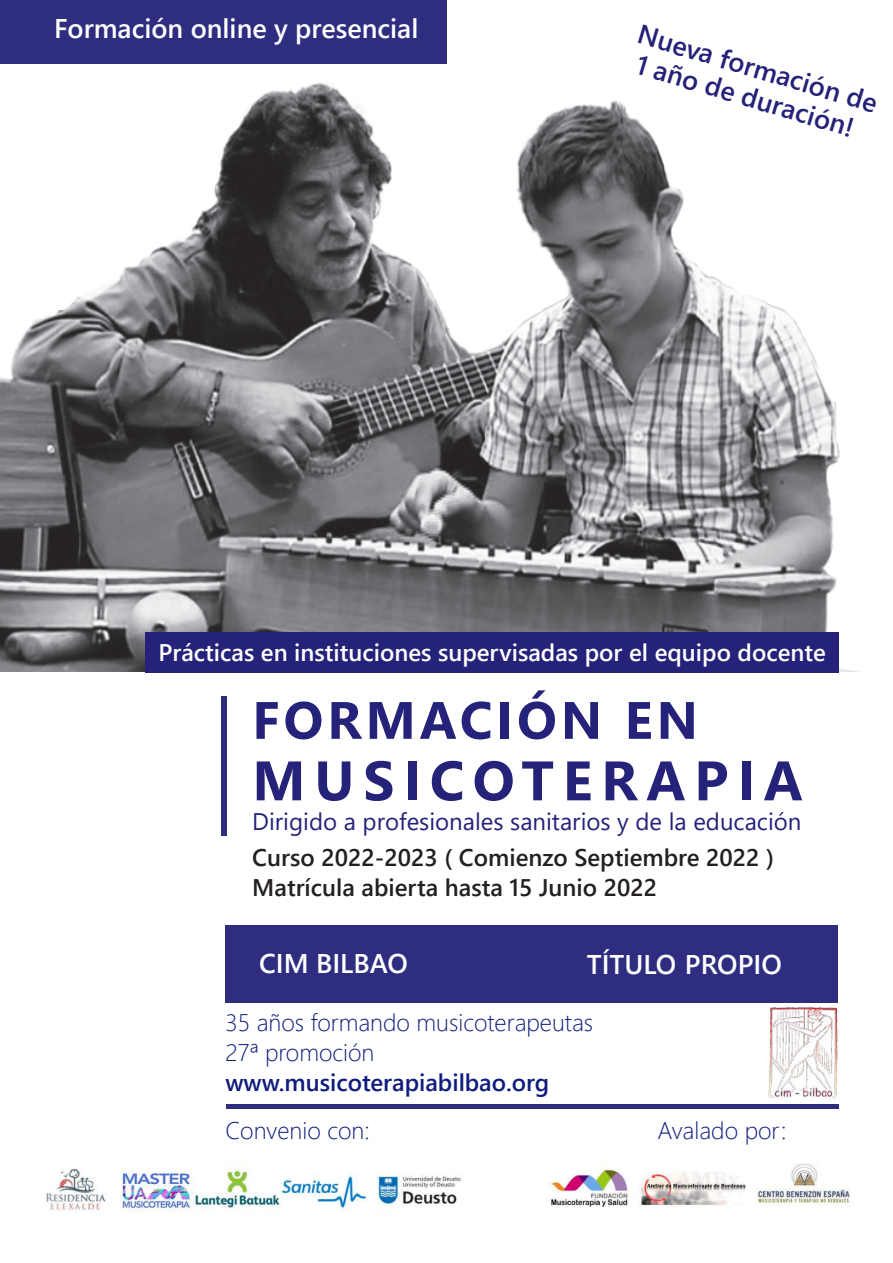
<style>
.page{position:relative;width:893px;height:1263px;background:#fff}
.page>*{position:absolute;margin:0;border:0;box-sizing:border-box;transform-origin:0 0}
.t1{font:700 55.5px "Segoe UI";letter-spacing:.16em;color:#252279}
.t2{font:700 52.5px "Segoe UI";letter-spacing:.075em;color:#252279}
.t3{font:600 27px "Segoe UI";color:#fff}
.t4{font:600 27px/29.8px "Segoe UI";color:#252279}
.t5{font:600 24px/30px "Segoe UI";color:#231f20}
.t6{font:300 24px/30px "Segoe UI";color:#0f1c7d}
.t7{font:600 24px "Segoe UI";color:#fff}
.t8{font:24px "Segoe UI";color:#252279}
.t9{font:600 24px "Segoe UI";color:#0f1c7d}
</style>
<div class="page">
<img style="left:0;top:0;width:859px;height:672px">
<div style="left:221px;top:696px;width:5px;height:140px;background:#2e2d80"></div>
<div style="left:225px;top:924px;width:613px;height:78px;background:#2e2d80"></div>
<div style="left:0;top:0;width:446px;height:64px;background:#2e2d80"></div>
<div style="left:226px;top:1104px;width:613px;height:5px;background:#2e2d80"></div>
<img style="left:46px;top:1163px;width:804px;height:49px">
<div style="left:146px;top:632px;width:693px;height:41px;background:#252279"></div>
<img style="left:767px;top:1005px;width:71px;height:95px">
<p class="t3" style="left:54px;top:3px;width:366px">Formación online y presencial</p>
<p class="t4" style="left:644px;top:16px;width:250px;rotate:17deg">Nueva formación de<br>1 año de duración!</p>
<p class="t7" style="left:159px;top:630px;width:669px">Prácticas en instituciones supervisadas por el equipo docente</p>
<h2 class="t2" style="left:252px;top:671px;width:447px">FORMACIÓN EN</h2>
<h1 class="t1" style="left:252px;top:728px;width:552px">MUSICOTERAPIA</h1>
<p class="t8" style="left:252px;top:799px;width:551px">Dirigido a profesionales sanitarios y de la educación</p>
<p class="t5" style="left:252px;top:841px;width:523px">Curso 2022-2023 ( Comienzo Septiembre 2022 )<br>Matrícula abierta hasta 15 Junio 2022</p>
<p class="t3" style="left:587px;top:939px;width:196px">TÍTULO PROPIO</p>
<p class="t3" style="left:259px;top:938px;width:150px">CIM BILBAO</p>
<p class="t6" style="left:225px;top:1005px;width:369px">35 años formando musicoterapeutas<br>27ª promoción</p>
<p class="t9" style="left:225px;top:1059px;width:325px">www.musicoterapiabilbao.org</p>
<p class="t6" style="left:225px;top:1113px;width:146px">Convenio con:</p>
<p class="t6" style="left:657px;top:1113px;width:130px">Avalado por:</p>
</div>
